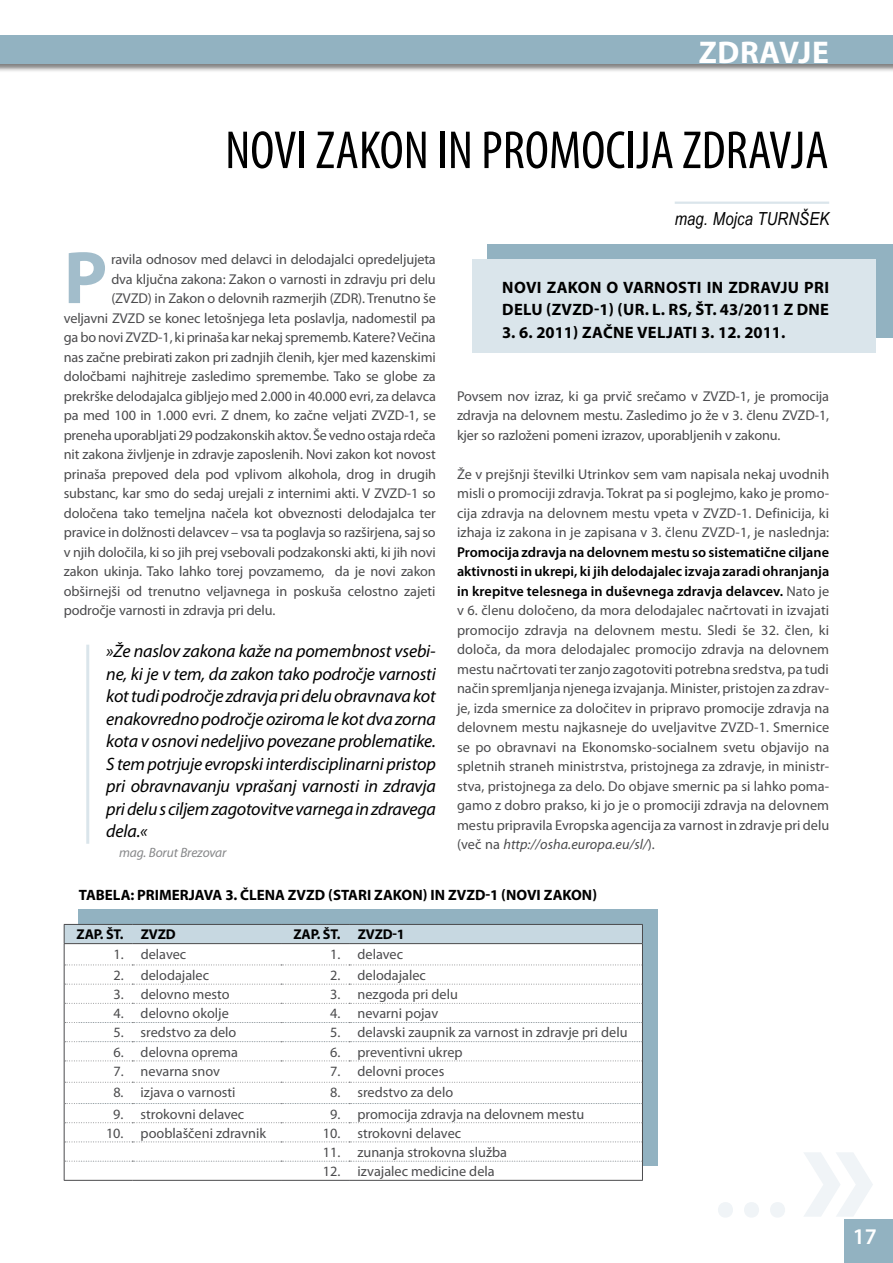
<style>
.page{position:relative;width:893px;height:1263px;background:#fff}
.page>*{position:absolute;margin:0;border:0;box-sizing:border-box;transform-origin:0 0}
.t1{font:700 75px "Myriad Pro";color:#a2bdcb}
.t2{font:condensed 54px "Myriad Pro";color:#000}
.t3{font:700 31.5px "Myriad Pro";color:#fff}
.t4{font:600 22.5px "Myriad Pro";color:#fff}
.t5{font:italic 18px/22.5px "Myriad Pro";letter-spacing:-.015em;color:#000;text-align:justify}
.t6{font:italic 18px "Arial Narrow";letter-spacing:.01em;color:#000}
.t7{font:700 16.5px/22.5px "Myriad Pro";letter-spacing:.02em;color:#000}
.t8{font:700 16.5px "Myriad Pro";color:#000}
.t9{font:700 15px "Myriad Pro";color:#000}
.t10{font:14.25px/19.5px "Myriad Pro";letter-spacing:-.01em;color:#4b4b4d;text-align:justify}
.t11{font:700 14.25px "Myriad Pro";letter-spacing:-.01em;color:#000}
.t12{font:italic 13.5px "Myriad Pro";letter-spacing:-.01em;color:#87888a}
.s1{font-weight:600;color:#000}
.s2{font-style:italic}
</style>
<div class="page">
<div style="left:0;top:35px;width:893px;height:38px;background:#000;opacity:.5"></div>
<div style="left:0;top:35px;width:893px;height:29px;background:#92b2c1"></div>
<div style="left:844px;top:1220px;width:49px;height:43px;background:#92b2c1"></div>
<hr style="left:675px;top:202px;width:154px;height:2px;background:#dae5eb">
<div style="left:487px;top:245px;width:406px;height:93px;background:#92b2c1"></div>
<div style="left:472px;top:260px;width:404px;height:93px;background:#dae5eb"></div>
<hr style="left:86px;top:645px;width:3px;height:199px;background:#dae5eb">
<div style="left:79px;top:909px;width:579px;height:257px;background:#92b2c1"></div>
<hr style="left:64px;top:1180px;width:68px;height:1px;background:#4b4b4d">
<hr style="left:132px;top:1180px;width:149px;height:1px;background:#4b4b4d">
<hr style="left:281px;top:1180px;width:68px;height:1px;background:#4b4b4d">
<hr style="left:349px;top:1180px;width:294px;height:1px;background:#4b4b4d">
<svg style="left:64px;top:924px;width:579px;height:256px;background:#f7f8f9"></svg>
<svg style="left:804px;top:1152px;width:69px;height:65px"></svg>
<h3 class="t3" style="left:699px;top:32px;width:116px">ZDRAVJE</h3>
<h2 class="t2" style="left:225px;top:118px;width:603px">NOVI ZAKON IN PROMOCIJA ZDRAVJA</h2>
<h1 class="t1" style="left:64px;top:229px;width:45px">P</h1>
<p class="t10" style="left:111px;top:249px;width:326px">ravila odnosov med delavci in delodajalci opredeljujeta</p>
<p class="t10" style="left:111px;top:269px;width:326px">dva ključna zakona: Zakon o varnosti in zdravju pri delu</p>
<p class="t10" style="left:111px;top:288px;width:326px">(ZVZD) in Zakon o delovnih razmerjih (ZDR). Trenutno še</p>
<p class="t10" style="left:64px;top:308px;width:374px">veljavni ZVZD se konec letošnjega leta poslavlja, nadomestil pa</p>
<p class="t10" style="left:64px;top:327px;width:373px">ga bo novi ZVZD-1, ki prinaša kar nekaj sprememb. Katere? Večina</p>
<p class="t10" style="left:64px;top:347px;width:374px">nas začne prebirati zakon pri zadnjih členih, kjer med kazenskimi</p>
<p class="t10" style="left:64px;top:366px;width:374px">določbami najhitreje zasledimo spremembe. Tako se globe za</p>
<p class="t10" style="left:64px;top:386px;width:374px">prekrške delodajalca gibljejo med 2.000 in 40.000 evri, za delavca</p>
<p class="t10" style="left:64px;top:405px;width:374px">pa med 100 in 1.000 evri. Z dnem, ko začne veljati ZVZD-1, se</p>
<p class="t10" style="left:64px;top:425px;width:373px">preneha uporabljati 29 podzakonskih aktov. Še vedno ostaja rdeča</p>
<p class="t10" style="left:64px;top:444px;width:374px">nit zakona življenje in zdravje zaposlenih. Novi zakon kot novost</p>
<p class="t10" style="left:64px;top:464px;width:374px">prinaša prepoved dela pod vplivom alkohola, drog in drugih</p>
<p class="t10" style="left:64px;top:483px;width:373px">substanc, kar smo do sedaj urejali z internimi akti. V ZVZD-1 so</p>
<p class="t10" style="left:64px;top:503px;width:373px">določena tako temeljna načela kot obveznosti delodajalca ter</p>
<p class="t10" style="left:64px;top:522px;width:373px">pravice in dolžnosti delavcev – vsa ta poglavja so razširjena, saj so</p>
<p class="t10" style="left:64px;top:542px;width:373px">v njih določila, ki so jih prej vsebovali podzakonski akti, ki jih novi</p>
<p class="t10" style="left:64px;top:561px;width:374px">zakon ukinja. Tako lahko torej povzamemo, da je novi zakon</p>
<p class="t10" style="left:64px;top:581px;width:373px">obširnejši od trenutno veljavnega in poskuša celostno zajeti</p>
<p class="t10" style="left:64px;top:600px;width:213px">področje varnosti in zdravja pri delu.</p>
<p class="t5" style="left:106px;top:639px;width:331px">»Že naslov zakona kaže na pomembnost vsebi&shy;ne, ki je v tem, da zakon tako področje varnosti kot tudi področje zdravja pri delu obravnava kot enakovredno področje oziroma le kot dva zorna kota v osnovi nedeljivo povezane problematike.<br>S tem potrjuje evropski interdisciplinarni pristop pri obravnavanju vprašanj varnosti in zdravja pri delu s ciljem zagotovitve varnega in zdravega dela.«</p>
<p class="t12" style="left:119px;top:844px;width:109px">mag. Borut Brezovar</p>
<p class="t6" style="left:675px;top:206px;width:156px">mag. Mojca TURNŠEK</p>
<p class="t7" style="left:502px;top:275px;width:328px">NOVI ZAKON O VARNOSTI IN ZDRAVJU PRI<br>DELU (ZVZD-1) (UR. L. RS, ŠT. 43/2011 Z DNE</p>
<p class="t8" style="left:502px;top:321px;width:285px">3. 6. 2011) ZAČNE VELJATI 3. 12. 2011.</p>
<p class="t10" style="left:457px;top:386px;width:374px">Povsem nov izraz, ki ga prvič srečamo v ZVZD-1, je promocija zdravja na delovnem mestu. Zasledimo jo že v 3. členu ZVZD-1, kjer so razloženi pomeni izrazov, uporabljenih v zakonu.</p>
<p class="t10" style="left:457px;top:464px;width:374px">Že v prejšnji številki Utrinkov sem vam napisala nekaj uvodnih misli o promociji zdravja. Tokrat pa si poglejmo, kako je promo&shy;cija zdravja na delovnem mestu vpeta v ZVZD-1. Definicija, ki izhaja iz zakona in je zapisana v 3. členu ZVZD-1, je naslednja:</p>
<p class="t10" style="left:457px;top:542px;width:374px"><span class="s1">Promocija zdravja na delovnem mestu so sistematične ciljane aktivnosti in ukrepi, ki jih delodajalec izvaja zaradi ohranjanja in krepitve telesnega in duševnega zdravja delavcev.</span> Nato je v 6. členu določeno, da mora delodajalec načrtovati in izvajati promocijo zdravja na delovnem mestu. Sledi še 32. člen, ki določa, da mora delodajalec promocijo zdravja na delovnem mestu načrtovati ter zanjo zagotoviti potrebna sredstva, pa tudi način spremljanja njenega izvajanja. Minister, pristojen za zdrav&shy;je, izda smernice za določitev in pripravo promocije zdravja na delovnem mestu najkasneje do uveljavitve ZVZD-1. Smernice se po obravnavi na Ekonomsko-socialnem svetu objavijo na spletnih straneh ministrstva, pristojnega za zdravje, in ministr&shy;stva, pristojnega za delo. Do objave smernic pa si lahko poma&shy;gamo z dobro prakso, ki jo je o promociji zdravja na delovnem mestu pripravila Evropska agencija za varnost in zdravje pri delu (več na <span class="s2">http://osha.europa.eu/sl/</span>).</p>
<p class="t9" style="left:79px;top:885px;width:520px">TABELA: PRIMERJAVA 3. ČLENA ZVZD (STARI ZAKON) IN ZVZD-1 (NOVI ZAKON)</p>
<p class="t11" style="left:77px;top:925px;width:101px">ZAP. ŠT. ZVZD</p>
<p class="t11" style="left:293px;top:925px;width:113px">ZAP. ŠT. ZVZD-1</p>
<p class="t10" style="left:113px;top:944px;width:74px">1. delavec</p>
<p class="t10" style="left:330px;top:944px;width:74px">1. delavec</p>
<p class="t10" style="left:113px;top:965px;width:97px">2. delodajalec</p>
<p class="t10" style="left:330px;top:965px;width:97px">2. delodajalec</p>
<p class="t10" style="left:113px;top:984px;width:118px">3. delovno mesto</p>
<p class="t10" style="left:330px;top:984px;width:129px">3. nezgoda pri delu</p>
<p class="t10" style="left:113px;top:1003px;width:117px">4. delovno okolje</p>
<p class="t10" style="left:330px;top:1003px;width:109px">4. nevarni pojav</p>
<p class="t10" style="left:113px;top:1023px;width:124px">5. sredstvo za delo</p>
<p class="t10" style="left:330px;top:1023px;width:299px">5. delavski zaupnik za varnost in zdravje pri delu</p>
<p class="t10" style="left:113px;top:1042px;width:126px">6. delovna oprema</p>
<p class="t10" style="left:330px;top:1042px;width:134px">6. preventivni ukrep</p>
<p class="t10" style="left:113px;top:1061px;width:108px">7. nevarna snov</p>
<p class="t10" style="left:330px;top:1061px;width:116px">7. delovni proces</p>
<p class="t10" style="left:113px;top:1082px;width:124px">8. izjava o varnosti</p>
<p class="t10" style="left:330px;top:1082px;width:124px">8. sredstvo za delo</p>
<p class="t10" style="left:113px;top:1104px;width:133px">9. strokovni delavec</p>
<p class="t10" style="left:330px;top:1104px;width:256px">9. promocija zdravja na delovnem mestu</p>
<p class="t10" style="left:106px;top:1123px;width:162px">10. pooblaščeni zdravnik</p>
<p class="t10" style="left:323px;top:1123px;width:140px">10. strokovni delavec</p>
<p class="t10" style="left:323px;top:1142px;width:186px">11. zunanja strokovna služba</p>
<p class="t10" style="left:323px;top:1161px;width:173px">12. izvajalec medicine dela</p>
<h3 class="t4" style="left:853px;top:1222px;width:26px">17</h3>
</div>
